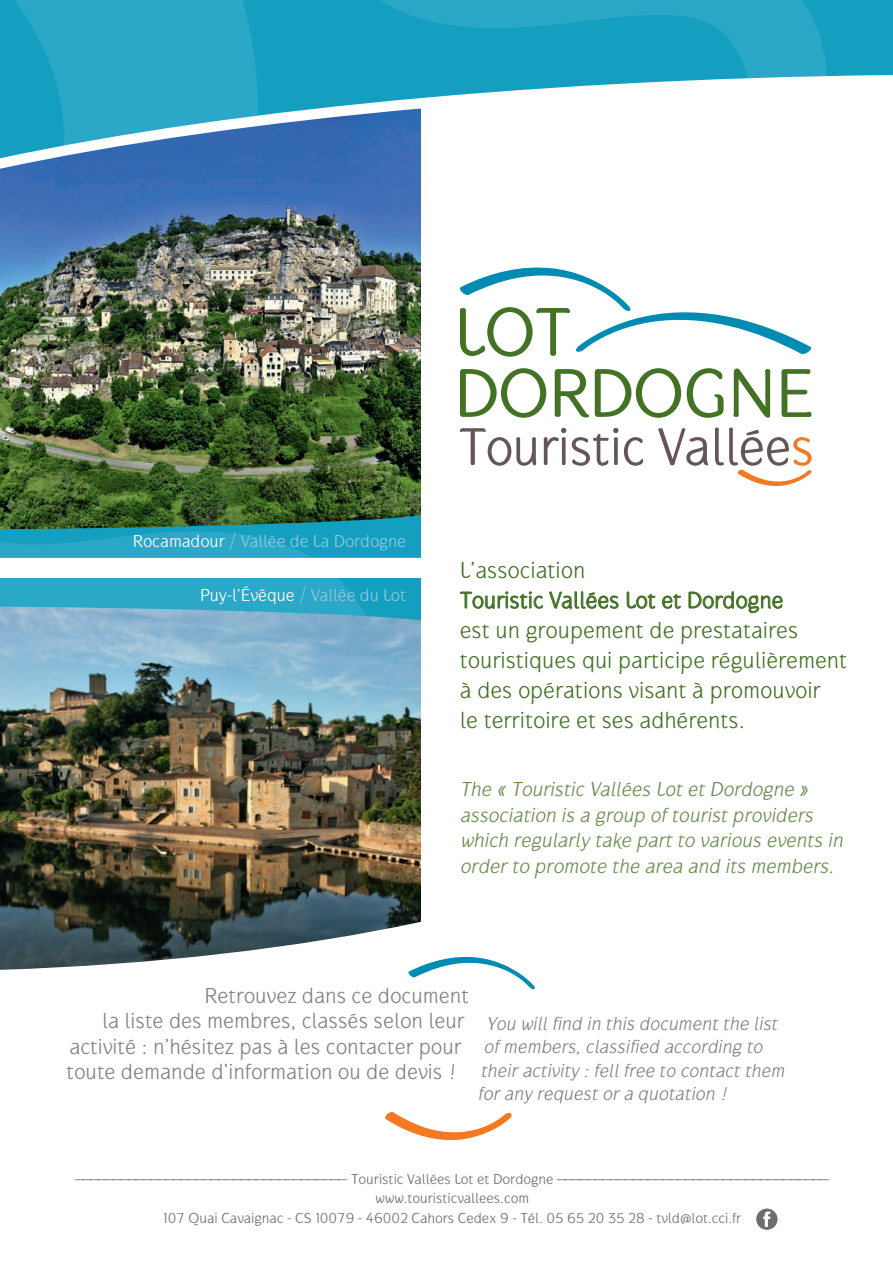
<style>
.page{position:relative;width:893px;height:1263px;background:#fff}
.page>*{position:absolute;margin:0;border:0;box-sizing:border-box;transform-origin:0 0}
.t1{font:24px/30px "Gauntlet Classic";color:#437225}
.t2{font:22.5px "Gauntlet Classic";color:#808285}
.t3{font:italic 21px/25.5px "Gauntlet Classic";color:#698d4e}
.t4{font:italic 19.5px "Gauntlet Classic";color:#808285}
.t5{font:18px "Gauntlet Classic";color:#91c8de}
.t6{font:18px "Gauntlet Classic";color:#fff}
.t7{font:15px/19.5px "Gauntlet Classic";color:#6c6d70;text-align:center}
.s1{color:#fff}
.s2{color:#91c8de}
</style>
<div class="page">
<img style="left:0;top:620px;width:421px;height:350px">
<img style="left:0;top:169px;width:421px;height:346px">
<svg style="left:0;top:158px;width:421px;height:11px;background:#4172b7"></svg>
<div style="left:852px;top:0;width:41px;height:76px;background:#149fc1"></div>
<svg style="left:324px;top:0;width:528px;height:158px"></svg>
<svg style="left:0;top:0;width:324px;height:158px;background:#31a3c6"></svg>
<div style="left:756px;top:1208px;width:22px;height:22px;background:#6c6d70;border-radius:50%"></div>
<div style="left:755px;top:1208px;width:23px;height:22px;border:1px solid #fff;border-radius:50%"></div>
<svg style="left:763px;top:1211px;width:7px;height:16px"></svg>
<svg style="left:459px;top:267px;width:353px;height:151px"></svg>
<svg style="left:460px;top:428px;width:351px;height:58px"></svg>
<svg style="left:460px;top:591px;width:83px;height:18px"></svg>
<svg style="left:549px;top:591px;width:69px;height:18px"></svg>
<svg style="left:627px;top:592px;width:28px;height:17px"></svg>
<svg style="left:662px;top:594px;width:19px;height:15px"></svg>
<svg style="left:689px;top:591px;width:94px;height:22px"></svg>
<svg style="left:0;top:515px;width:421px;height:43px;background:#23909e"></svg>
<svg style="left:0;top:578px;width:421px;height:42px;background:#3ca9c7"></svg>
<svg style="left:406px;top:954px;width:129px;height:35px"></svg>
<svg style="left:385px;top:1112px;width:127px;height:28px"></svg>
<p class="t5" style="left:133px;top:531px;width:275px"><span class="s1">Rocamadour</span> / Vallée de La Dordogne</p>
<p class="t6" style="left:200px;top:585px;width:207px">Puy-l’Évêque <span class="s2">/ Vallée du Lot</span></p>
<h1 class="t1" style="left:460px;top:555px;width:389px">L’association<br>Touristic Vallées Lot et Dordogne<br>est un groupement de prestataires touristiques qui participe régulièrement à des opérations visant à promouvoir<br>le territoire et ses adhérents.</h1>
<h3 class="t3" style="left:460px;top:776px;width:389px">The « Touristic Vallées LotetDordogne » association is a group oftouristproviders which regularly take partto various events in orderto promote the area and its members.</h3>
<h2 class="t2" style="left:205px;top:982px;width:266px">Retrouvez dans ce document</h2>
<h2 class="t2" style="left:102px;top:1007px;width:364px">la liste des membres, classés selon leur</h2>
<h2 class="t2" style="left:69px;top:1033px;width:394px">activité : n’hésitez pas à les contacter pour</h2>
<h2 class="t2" style="left:67px;top:1058px;width:392px">toute demande d’information ou de devis !</h2>
<h3 class="t4" style="left:486px;top:1012px;width:296px">You willfind in this documentthe list</h3>
<h3 class="t4" style="left:483px;top:1035px;width:285px">ofmembers,classified according to</h3>
<h3 class="t4" style="left:480px;top:1059px;width:309px">theiractivity :fellfree to contactthem</h3>
<h3 class="t4" style="left:477px;top:1082px;width:255px">forany requestora quotation !</h3>
<p class="t7" style="left:75px;top:1169px;width:756px">———————————————————————————————————— Touristic Vallées Lot et Dordogne ———————————————————————————————————— www.touristicvallees.com<br>107 Quai Cavaignac - CS 10079 - 46002 Cahors Cedex 9 - Tél. 05 65 20 35 28 - tvld@lot.cci.fr</p>
</div>
